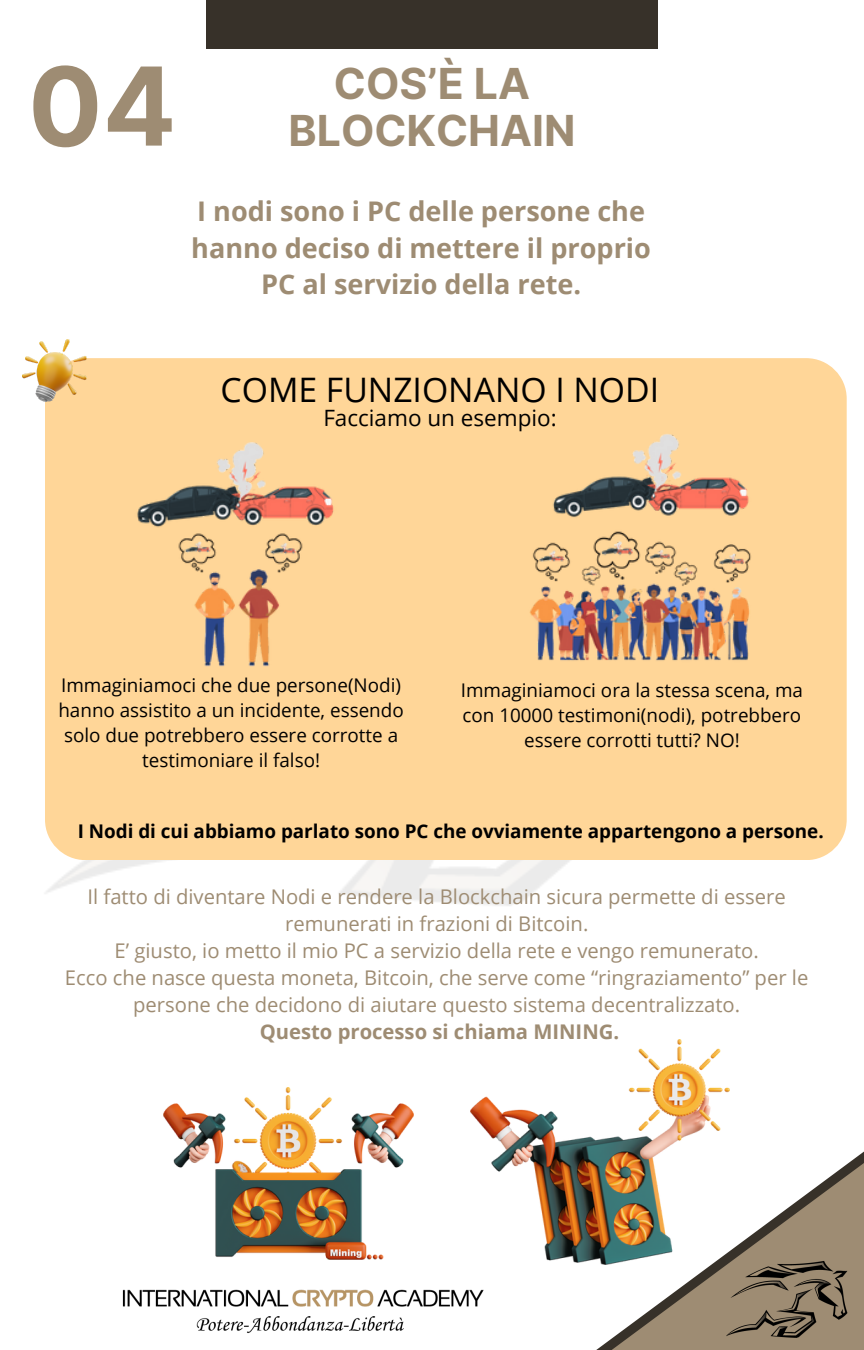
<style>
.page{position:relative;width:864px;height:1350px;background:#fff}
.page>*{position:absolute;margin:0;border:0;box-sizing:border-box;transform-origin:0 0}
.t1{font:700 108.67px "Inter";color:#9e8c73}
.t2{font:700 42.75px "Inter";color:#9e8c73}
.t3{font:33.75px "Open Sans";color:#000}
.t4{font:700 27px/36px "Open Sans";color:#9e8c73;text-align:center}
.t5{font:22.5px "Open Sans";color:#000}
.t6{font:20.25px/27px "Open Sans";color:#9e8c73;text-align:center}
.t7{font:700 20.25px "Open Sans";color:#9e8c73}
.t8{font:18.9px/25.2px "Open Sans";color:#000;text-align:center}
.t9{font:700 18.9px "Open Sans";color:#000}
</style>
<div class="page">
<div style="left:206px;top:0;width:452px;height:48px;background:#373129"></div>
<svg style="left:413px;top:1039px;width:451px;height:311px"></svg>
<img style="left:122px;top:1278px;width:373px;height:72px">
<img style="left:653px;top:1249px;width:211px;height:95px">
<div style="left:45px;top:358px;width:802px;height:502px;background:#ffd698;border-radius:40px"></div>
<img style="left:137px;top:442px;width:197px;height:224px">
<img style="left:529px;top:434px;width:222px;height:227px">
<img style="left:163px;top:1088px;width:250px;height:172px">
<img style="left:471px;top:1040px;width:258px;height:224px">
<img style="left:22px;top:339px;width:64px;height:63px">
<p class="t1" style="left:28px;top:41px;width:150px">04</p>
<p class="t2" style="left:334px;top:57px;width:198px">COS’È LA</p>
<p class="t2" style="left:289px;top:105px;width:288px">BLOCKCHAIN</p>
<p class="t4" style="left:191px;top:193px;width:461px">I nodi sono i PC delle persone che hanno deciso di mettere il proprio<br>PC al servizio della rete.</p>
<h4 class="t3" style="left:221px;top:366px;width:440px">COME FUNZIONANO I NODI</h4>
<h4 class="t5" style="left:323px;top:402px;width:235px">Facciamo un esempio:</h4>
<p class="t8" style="left:58px;top:672px;width:347px">Immaginiamoci che due persone(Nodi) hanno assistito a un incidente, essendo solo due potrebbero essere corrotte a testimoniare il falso!</p>
<p class="t8" style="left:461px;top:677px;width:344px">Immaginiamoci ora la stessa scena, ma con 10000 testimoni(nodi), potrebbero essere corrotti tutti? NO!</p>
<p class="t9" style="left:78px;top:817px;width:747px">I Nodi di cui abbiamo parlato sono PC che ovviamente appartengono a persone.</p>
<p class="t6" style="left:88px;top:882px;width:700px">Il fatto di diventare Nodi e rendere la Blockchain sicura permette di essere remunerati in frazioni di Bitcoin.</p>
<p class="t6" style="left:115px;top:936px;width:646px">E’ giusto, io metto il mio PC a servizio della rete e vengo remunerato.</p>
<p class="t6" style="left:65px;top:963px;width:745px">Ecco che nasce questa moneta, Bitcoin, che serve come “ringraziamento” per le persone che decidono di aiutare questo sistema decentralizzato.</p>
<p class="t7" style="left:260px;top:1017px;width:361px">Questo processo si chiama MINING.</p>
</div>
